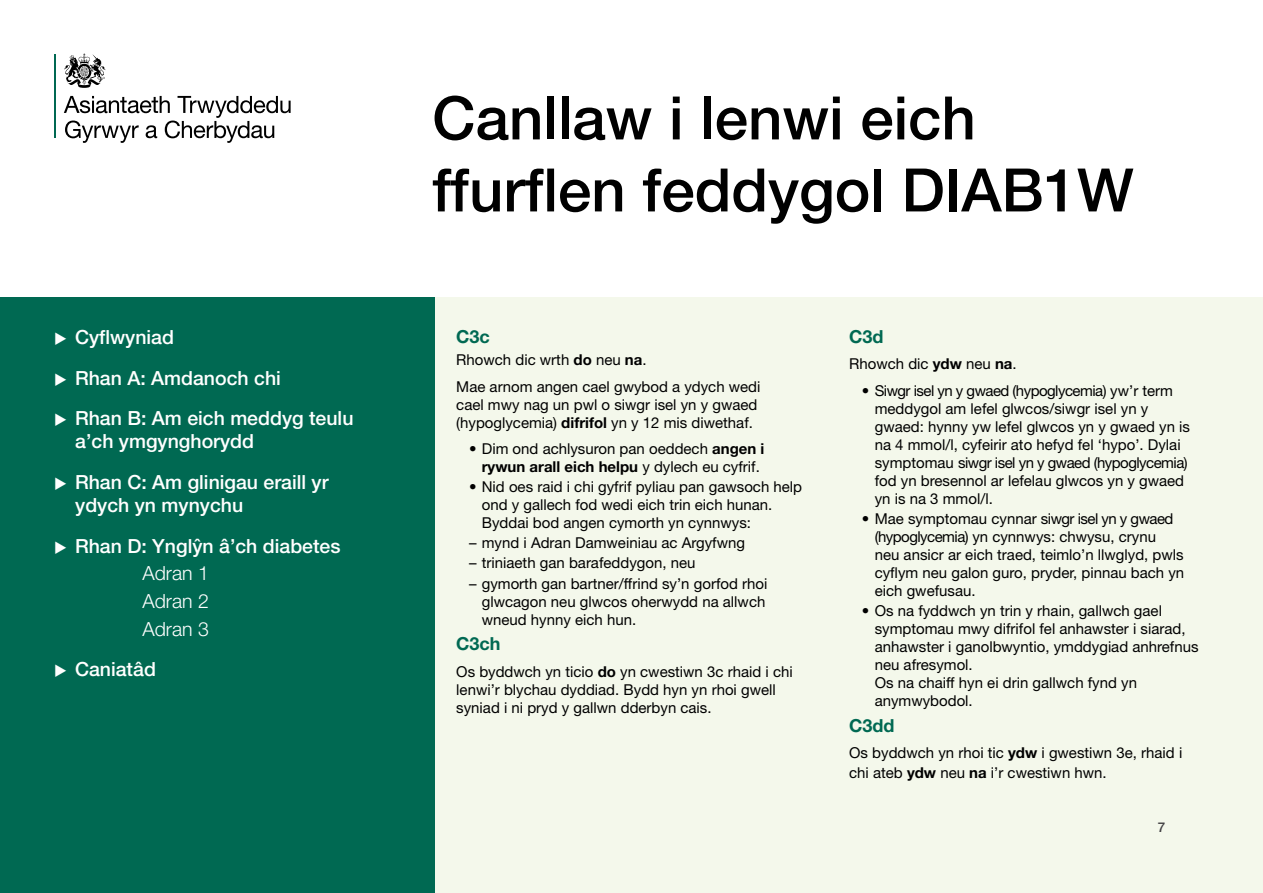
<style>
.page{position:relative;width:1263px;height:893px;background:#fff}
.page>*{position:absolute;margin:0;border:0;box-sizing:border-box;transform-origin:0 0}
.t1{font:500 60px/72px "Helvetica Neue";color:#000}
.t2{font:500 19.5px/27.6px "Helvetica Neue";color:#fff}
.t3{font:700 18px "Helvetica Neue";color:#006952}
.t4{font:15px/18px "Helvetica Neue";color:#000}
.t5{font:500 13.5px "Helvetica Neue";color:#414042}
.s1{font-weight:300}
.s2{font-weight:700}
</style>
<div class="page">
<div style="left:0;top:298px;width:1263px;height:595px;background:#006952"></div>
<div style="left:435px;top:298px;width:828px;height:595px;background:#f4f8eb"></div>
<hr style="left:54px;top:54px;width:2px;height:84px;background:#006852">
<svg style="left:64px;top:96px;width:227px;height:47px"></svg>
<svg style="left:64px;top:54px;width:42px;height:34px"></svg>
<h2 class="t2" style="left:54px;top:323px;width:121px">◆ Cyflwyniad</h2>
<h2 class="t2" style="left:54px;top:364px;width:228px">◆ Rhan A: Amdanoch chi</h2>
<h2 class="t2" style="left:75px;top:406px;width:280px;line-height:23.4px;text-indent:-21px">◆ Rhan B: Am eich meddyg teulu a’ch ymgynghorydd</h2>
<h2 class="t2" style="left:75px;top:470px;width:255px;line-height:23.4px;text-indent:-21px">◆ Rhan C: Am glinigau eraill yr ydych yn mynychu</h2>
<h2 class="t2" style="left:142px;top:532px;width:200px;text-indent:-88px">◆ Rhan D: Ynglyˆ n â’ch diabetes<br><span class="s1">Adran 1<br>Adran 2<br>Adran 3</span></h2>
<h2 class="t2" style="left:54px;top:655px;width:103px">◆ Caniatâd</h2>
<h1 class="t1" style="left:432px;top:81px;width:703px">Canllaw i lenwi eich ffurflen feddygol DIAB1W</h1>
<p class="t3" style="left:456px;top:325px;width:35px">C3c</p>
<p class="t4" style="left:456px;top:346px;width:306px;line-height:26.5px">Rhowch dic wrth <span class="s2">do</span> neu <span class="s2">na</span>.<br>Mae arnom angen cael gwybod a ydych wedi</p>
<p class="t4" style="left:456px;top:395px;width:303px">cael mwy nag un pwl o siwgr isel yn y gwaed (hypoglycemia) <span class="s2">difrifol</span> yn y 12 mis diwethaf.</p>
<p class="t4" style="left:469px;top:439px;width:297px;text-align:center">• Dim ond achlysuron pan oeddech <span class="s2">angen i rywun arall eich helpu</span> y dylech eu cyfrif.</p>
<p class="t4" style="left:482px;top:478px;width:322px;text-indent:-13px">• Nid oes raid i chi gyfrif pyliau pan gawsoch help ond y gallech fod wedi eich trin eich hunan.<br>Byddai bod angen cymorth yn cynnwys:</p>
<p class="t4" style="left:469px;top:534px;width:277px">– mynd i Adran Damweiniau ac Argyfwng</p>
<p class="t4" style="left:469px;top:554px;width:228px">– triniaeth gan barafeddygon, neu</p>
<p class="t4" style="left:482px;top:574px;width:287px;text-indent:-13px">– gymorth gan bartner/ffrind sy’n gorfod rhoi glwcagon neu glwcos oherwydd na allwch wneud hynny eich hun.</p>
<p class="t3" style="left:456px;top:633px;width:46px">C3ch</p>
<p class="t4" style="left:456px;top:662px;width:338px">Os byddwch yn ticio <span class="s2">do</span> yn cwestiwn 3c rhaid i chi lenwi’r blychau dyddiad. Bydd hyn yn rhoi gwell syniad i ni pryd y gallwn dderbyn cais.</p>
<p class="t3" style="left:849px;top:325px;width:36px">C3d</p>
<p class="t4" style="left:849px;top:355px;width:169px">Rhowch dic <span class="s2">ydw</span> neu <span class="s2">na</span>.</p>
<p class="t4" style="left:875px;top:381px;width:317px;text-indent:-13px">• Siwgr isel yn y gwaed (hypoglycemia) yw’r term meddygol am lefel glwcos/siwgr isel yn y gwaed: hynny yw lefel glwcos yn y gwaed yn is na 4 mmol/l, cyfeirir ato hefyd fel ‘hypo’. Dylai symptomau siwgr isel yn y gwaed (hypoglycemia) fod yn bresennol ar lefelau glwcos yn y gwaed yn is na 3 mmol/l.</p>
<p class="t4" style="left:875px;top:509px;width:311px;text-indent:-13px">• Mae symptomau cynnar siwgr isel yn y gwaed (hypoglycemia) yn cynnwys: chwysu, crynu neu ansicr ar eich traed, teimlo’n llwglyd, pwls cyflym neu galon guro, pryder, pinnau bach yn eich gwefusau.</p>
<p class="t4" style="left:875px;top:601px;width:325px;text-indent:-13px">• Os na fyddwch yn trin y rhain, gallwch gael symptomau mwy difrifol fel anhawster i siarad, anhawster i ganolbwyntio, ymddygiad anhrefnus neu afresymol.<br>Os na chaiff hyn ei drin gallwch fynd yn anymwybodol.</p>
<p class="t3" style="left:849px;top:714px;width:47px">C3dd</p>
<p class="t4" style="left:849px;top:743px;width:335px;line-height:19.4px">Os byddwch yn rhoi tic <span class="s2">ydw</span> i gwestiwn 3e, rhaid i chi ateb <span class="s2">ydw</span> neu <span class="s2">na</span> i’r cwestiwn hwn.</p>
<p class="t5" style="left:1158px;top:819px;width:9px">7</p>
</div>
